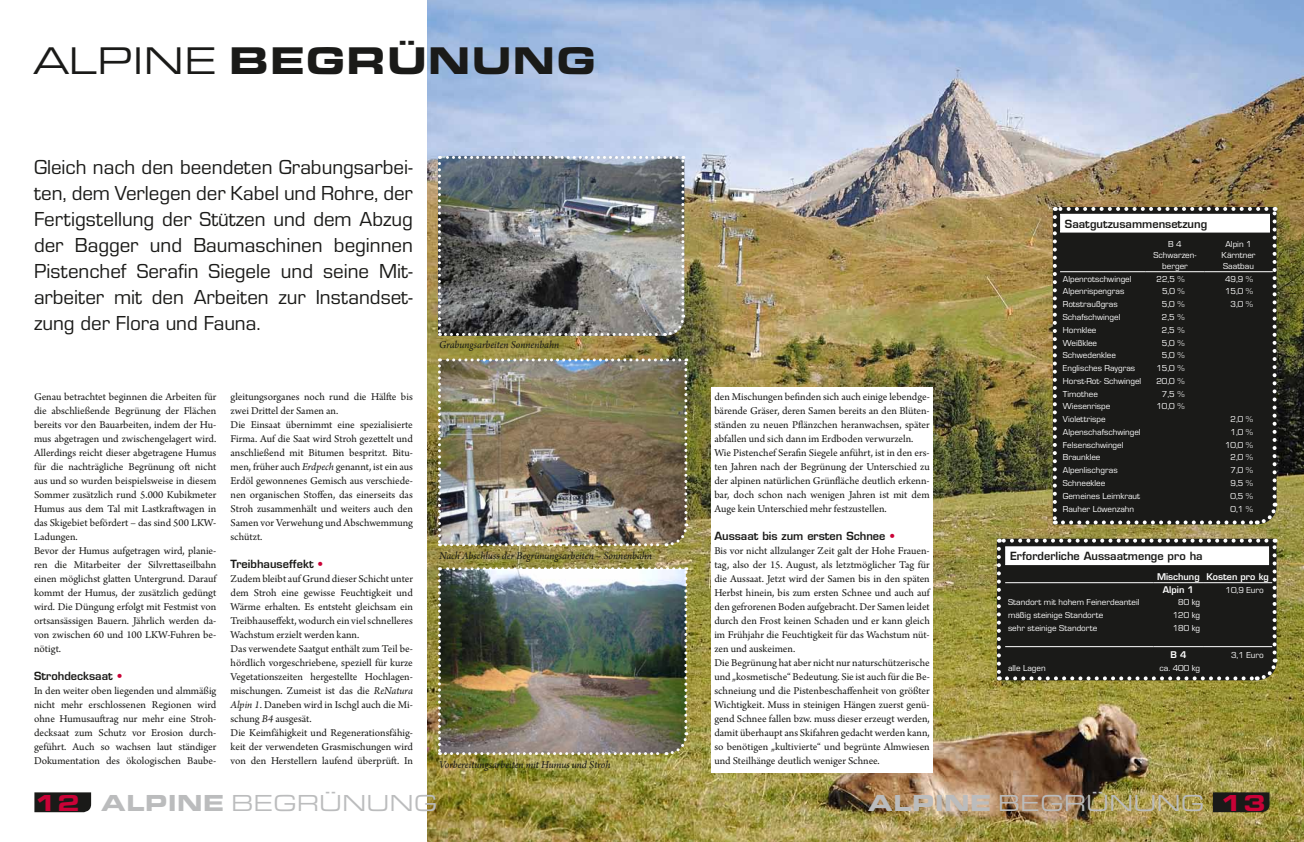
<style>
.page{position:relative;width:1304px;height:842px;background:#fff}
.page>*{position:absolute;margin:0;border:0;box-sizing:border-box;transform-origin:0 0}
.t1{font:40px "Eurostile Extended Black DTC";color:#1a1a18}
.t2{font:24px "Eurostile Extended Roman DTC";color:#bbbcbd}
.t3{font:21px/26px "Eurostile Roman DTC";color:#1a1a18;text-align:justify}
.t4{font:11px/14px "Arno Pro";color:#1a1a18}
.t5{font:600 11px "Eurostile";color:#1a1a18}
.t6{font:italic 11px "Arno Pro";letter-spacing:-.005em;color:#1a1a18}
.t7{font:9px/10.8px "Eurostile Roman DTC";color:#fff;text-align:center}
.t8{font:600 9px/12.9px "Eurostile";color:#fff}
.s1{font-family:"Eurostile Extended Roman DTC"}
.s2{color:#ca0237}
.s3{font-style:italic}
.s4{font-family:"Eurostile Extended Black DTC";color:#ca0237}
.s5{font-family:"Eurostile Extended Black DTC"}
</style>
<div class="page">
<img style="left:427px;top:0;width:877px;height:842px">
<svg style="left:34px;top:792px;width:57px;height:20px"></svg>
<svg style="left:1213px;top:792px;width:57px;height:20px"></svg>
<div style="left:1053px;top:207px;width:224px;height:317px;background:#1a1a18"></div>
<svg style="left:1053px;top:217px;width:4px;height:307px"></svg>
<svg style="left:1063px;top:503px;width:216px;height:23px;background:#36352d"></svg>
<svg style="left:1273px;top:207px;width:4px;height:290px"></svg>
<svg style="left:1055px;top:207px;width:211px;height:4px"></svg>
<div style="left:1061px;top:214px;width:208px;height:18px;background:#fff"></div>
<div style="left:1060px;top:214px;width:210px;height:19px;border:1px solid #fff"></div>
<hr style="left:1060px;top:272px;width:86px;height:1px;background:#fff">
<hr style="left:1146px;top:272px;width:58px;height:1px;background:#fff">
<hr style="left:1204px;top:272px;width:69px;height:1px;background:#fff">
<svg style="left:997px;top:539px;width:282px;height:143px;background:#252421"></svg>
<div style="left:1006px;top:547px;width:263px;height:18px;background:#fff"></div>
<div style="left:1005px;top:546px;width:264px;height:19px;border:1px solid #fff"></div>
<hr style="left:1005px;top:582px;width:149px;height:1px;background:#fff">
<hr style="left:1154px;top:582px;width:49px;height:1px;background:#fff">
<hr style="left:1203px;top:582px;width:69px;height:1px;background:#fff">
<hr style="left:1005px;top:646px;width:149px;height:1px;background:#fff">
<hr style="left:1154px;top:646px;width:49px;height:1px;background:#fff">
<hr style="left:1203px;top:646px;width:69px;height:1px;background:#fff">
<div style="left:711px;top:387px;width:222px;height:386px;background:#fff"></div>
<img style="left:438px;top:567px;width:251px;height:189px">
<img style="left:438px;top:358px;width:251px;height:189px">
<img style="left:438px;top:156px;width:248px;height:181px">
<h1 class="t1" style="left:34px;top:37px;width:564px"><span class="s1">ALPINE</span> BEGRÜNUNG</h1>
<p class="t3" style="left:34px;top:154px;width:380px">Gleich nach den beendeten Grabungsarbei&shy;ten, dem Verlegen der Kabel und Rohre, der Fertigstellung der Stützen und dem Abzug der Bagger und Baumaschinen beginnen Pistenchef Serafin Siegele und seine Mit&shy;arbeiter mit den Arbeiten zur Instandset&shy;zung der Flora und Fauna.</p>
<p class="t4" style="left:34px;top:390px;width:184px">Genau betrachtet beginnen die Arbeiten für die abschließende Begrünung der Flächen bereits vor den Bauarbeiten, indem der Hu&shy;mus abgetragen und zwischengelagert wird.<br>Allerdings reicht dieser abgetragene Humus für die nachträgliche Begrünung oft nicht aus und so wurden beispielsweise in diesem Sommer zusätzlich rund 5.000 Kubikmeter Humus aus dem Tal mit Lastkraftwagen in das Skigebiet befördert – das sind 500 LKW-Ladungen.<br>Bevor der Humus aufgetragen wird, planie&shy;ren die Mitarbeiter der Silvrettaseilbahn einen möglichst glatten Untergrund. Darauf kommt der Humus, der zusätzlich gedüngt wird. Die Düngung erfolgt mit Festmist von ortsansässigen Bauern. Jährlich werden da&shy;von zwischen 60 und 100 LKW-Fuhren be&shy;nötigt.</p>
<p class="t5" style="left:34px;top:669px;width:90px">Strohdecksaat <span class="s2">•</span></p>
<p class="t4" style="left:34px;top:684px;width:184px;text-align:justify">In den weiter oben liegenden und almmäßig nicht mehr erschlossenen Regionen wird ohne Humusauftrag nur mehr eine Stroh&shy;decksaat zum Schutz vor Erosion durch&shy;geführt. Auch so wachsen laut ständiger Dokumentation des ökologischen Baube-</p>
<p class="t4" style="left:231px;top:390px;width:184px">gleitungsorganes noch rund die Hälfte bis zwei Drittel der Samen an.<br>Die Einsaat übernimmt eine spezialisierte Firma. Auf die Saat wird Stroh gezettelt und anschließend mit Bitumen bespritzt. Bitu&shy;men, früher auch <span class="s3">Erdpech</span> genannt, ist ein aus Erdöl gewonnenes Gemisch aus verschiede&shy;nen organischen Stoffen, das einerseits das Stroh zusammenhält und weiters auch den Samen vor Verwehung und Abschwemmung schützt.</p>
<p class="t5" style="left:231px;top:557px;width:94px">Treibhauseffekt <span class="s2">•</span></p>
<p class="t4" style="left:231px;top:572px;width:184px">Zudem bleibt auf Grund dieser Schicht unter dem Stroh eine gewisse Feuchtigkeit und Wärme erhalten. Es entsteht gleichsam ein Treibhauseffekt, wodurch ein viel schnelleres Wachstum erzielt werden kann.<br>Das verwendete Saatgut enthält zum Teil be&shy;hördlich vorgeschriebene, speziell für kurze Vegetationszeiten hergestellte Hochlagen&shy;mischungen. Zumeist ist das die <span class="s3">ReNatura Alpin 1</span>. Daneben wird in Ischgl auch die Mi&shy;schung <span class="s3">B4</span> ausgesät.<br>Die Keimfähigkeit und Regenerationsfähig&shy;keit der verwendeten Grasmischungen wird von den Herstellern laufend überprüft. In</p>
<p class="t6" style="left:439px;top:338px;width:122px">Grabungsarbeiten Sonnenbahn</p>
<p class="t6" style="left:439px;top:550px;width:215px">Nach Abschluss der Begrünungsarbeiten – Sonnenbahn</p>
<p class="t6" style="left:439px;top:758px;width:173px">Vorbereitungsarbeiten mit Humus und Stroh</p>
<p class="t4" style="left:714px;top:390px;width:217px">den Mischungen befinden sich auch einige lebendge&shy;bärende Gräser, deren Samen bereits an den Blüten&shy;ständen zu neuen Pflänzchen heranwachsen, später abfallen und sich dann im Erdboden verwurzeln.<br>Wie Pistenchef Serafin Siegele anführt, ist in den ers&shy;ten Jahren nach der Begrünung der Unterschied zu der alpinen natürlichen Grünfläche deutlich erkenn&shy;bar, doch schon nach wenigen Jahren ist mit dem Auge kein Unterschied mehr festzustellen.</p>
<p class="t5" style="left:714px;top:529px;width:182px">Aussaat bis zum ersten Schnee <span class="s2">•</span></p>
<p class="t4" style="left:714px;top:544px;width:217px">Bis vor nicht allzulanger Zeit galt der Hohe Frauen&shy;tag, also der 15. August, als letztmöglicher Tag für die Aussaat. Jetzt wird der Samen bis in den späten Herbst hinein, bis zum ersten Schnee und auch auf den gefrorenen Boden aufgebracht. Der Samen leidet durch den Frost keinen Schaden und er kann gleich im Frühjahr die Feuchtigkeit für das Wachstum nüt&shy;zen und auskeimen.<br>Die Begrünung hat aber nicht nur naturschützerische und „kosmetische“ Bedeutung. Sie ist auch für die Be&shy;schneiung und die Pistenbeschaffenheit von größter Wichtigkeit. Muss in steinigen Hängen zuerst genü&shy;gend Schnee fallen bzw. muss dieser erzeugt werden, damit überhaupt ans Skifahren gedacht werden kann, so benötigen „kultivierte“ und begrünte Almwiesen und Steilhänge deutlich weniger Schnee.</p>
<p class="t5" style="left:1065px;top:217px;width:144px">Saatgutzusammensetzung</p>
<p class="t7" style="left:1153px;top:239px;width:45px">B 4<br>Schwarzen&shy;berger</p>
<p class="t7" style="left:1222px;top:239px;width:35px">Alpin 1<br>Kärntner<br>Saatbau</p>
<p class="t7" style="left:1063px;top:273px;width:70px">Alpenrotschwingel</p>
<p class="t7" style="left:1156px;top:273px;width:29px">22,5 %</p>
<p class="t7" style="left:1225px;top:273px;width:29px">49,9 %</p>
<p class="t7" style="left:1063px;top:286px;width:63px">Alpenrispengras</p>
<p class="t7" style="left:1162px;top:286px;width:24px">5,0 %</p>
<p class="t7" style="left:1225px;top:286px;width:29px">15,0 %</p>
<p class="t7" style="left:1063px;top:299px;width:56px">Rotstraußgras</p>
<p class="t7" style="left:1162px;top:299px;width:24px">5,0 %</p>
<p class="t7" style="left:1231px;top:299px;width:24px">3,0 %</p>
<p class="t7" style="left:1063px;top:312px;width:59px">Schafschwingel</p>
<p class="t7" style="left:1162px;top:312px;width:24px">2,5 %</p>
<p class="t7" style="left:1063px;top:324px;width:35px">Hornklee</p>
<p class="t7" style="left:1162px;top:324px;width:24px">2,5 %</p>
<p class="t7" style="left:1063px;top:337px;width:36px">Weißklee</p>
<p class="t7" style="left:1162px;top:337px;width:24px">5,0 %</p>
<p class="t7" style="left:1063px;top:350px;width:54px">Schwedenklee</p>
<p class="t7" style="left:1162px;top:350px;width:24px">5,0 %</p>
<p class="t7" style="left:1063px;top:363px;width:74px">Englisches Raygras</p>
<p class="t7" style="left:1156px;top:363px;width:29px">15,0 %</p>
<p class="t7" style="left:1063px;top:375px;width:80px">Horst-Rot- Schwingel</p>
<p class="t7" style="left:1156px;top:375px;width:29px">20,0 %</p>
<p class="t7" style="left:1063px;top:388px;width:36px">Timothee</p>
<p class="t7" style="left:1162px;top:388px;width:24px">7,5 %</p>
<p class="t7" style="left:1063px;top:401px;width:49px">Wiesenrispe</p>
<p class="t7" style="left:1156px;top:401px;width:29px">10,0 %</p>
<p class="t7" style="left:1063px;top:414px;width:44px">Violettrispe</p>
<p class="t7" style="left:1231px;top:414px;width:24px">2,0 %</p>
<p class="t7" style="left:1063px;top:427px;width:79px">Alpenschafschwingel</p>
<p class="t7" style="left:1231px;top:427px;width:24px">1,0 %</p>
<p class="t7" style="left:1063px;top:439px;width:62px">Felsenschwingel</p>
<p class="t7" style="left:1225px;top:439px;width:29px">10,0 %</p>
<p class="t7" style="left:1063px;top:452px;width:39px">Braunklee</p>
<p class="t7" style="left:1231px;top:452px;width:24px">2,0 %</p>
<p class="t7" style="left:1063px;top:465px;width:56px">Alpenlischgras</p>
<p class="t7" style="left:1231px;top:465px;width:24px">7,0 %</p>
<p class="t7" style="left:1063px;top:478px;width:44px">Schneeklee</p>
<p class="t7" style="left:1231px;top:478px;width:24px">9,5 %</p>
<p class="t7" style="left:1063px;top:490px;width:79px">Gemeines Leimkraut</p>
<p class="t7" style="left:1231px;top:490px;width:24px">0,5 %</p>
<p class="t7" style="left:1063px;top:503px;width:73px">Rauher Löwenzahn</p>
<p class="t7" style="left:1231px;top:503px;width:24px">0,1 %</p>
<p class="t5" style="left:1010px;top:549px;width:194px">Erforderliche Aussaatmenge pro ha</p>
<p class="t8" style="left:1163px;top:570px;width:107px;text-indent:-6px">Mischung Kosten pro kg<br>Alpin 1</p>
<p class="t7" style="left:1225px;top:584px;width:40px">10,9 Euro</p>
<p class="t7" style="left:1008px;top:597px;width:133px">Standort mit hohem Feinerdeanteil</p>
<p class="t7" style="left:1178px;top:597px;width:24px">80 kg</p>
<p class="t7" style="left:1008px;top:610px;width:97px">mäßig steinige Standorte</p>
<p class="t7" style="left:1173px;top:610px;width:29px">120 kg</p>
<p class="t7" style="left:1008px;top:623px;width:91px">sehr steinige Standorte</p>
<p class="t7" style="left:1173px;top:623px;width:29px">180 kg</p>
<p class="t8" style="left:1170px;top:648px;width:17px">B 4</p>
<p class="t7" style="left:1231px;top:650px;width:34px">3,1 Euro</p>
<p class="t7" style="left:1008px;top:662px;width:39px">alle Lagen</p>
<p class="t7" style="left:1159px;top:662px;width:42px">ca. 400 kg</p>
<h2 class="t2" style="left:34px;top:790px;width:405px"><span class="s4">12</span> <span class="s5">ALPINE</span> BEGRÜNUNG</h2>
<h2 class="t2" style="left:867px;top:790px;width:400px"><span class="s5">ALPINE</span> BEGRÜNUNG <span class="s4">13</span></h2>
</div>
